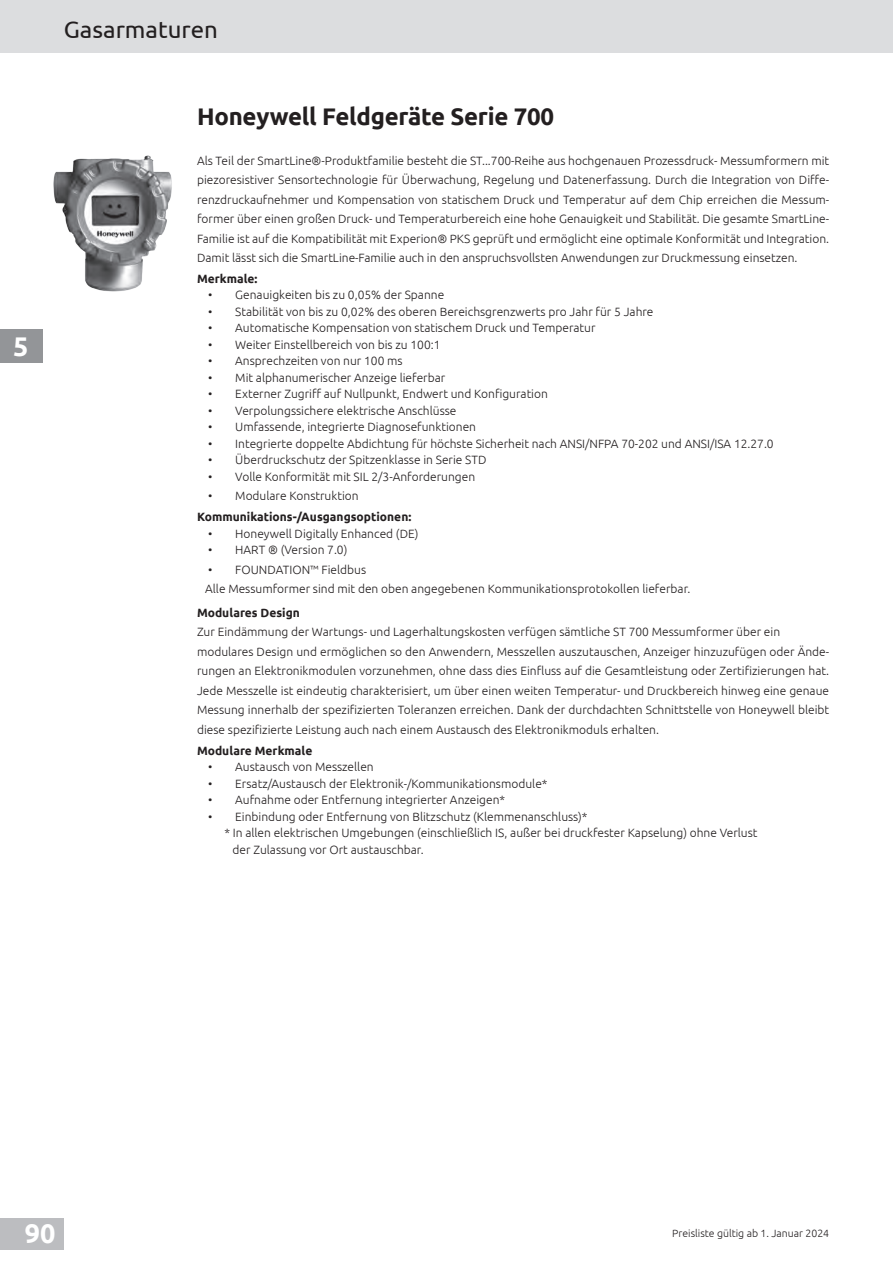
<style>
.page{position:relative;width:893px;height:1263px;background:#fff}
.page>*{position:absolute;margin:0;border:0;box-sizing:border-box;transform-origin:0 0}
.t1{font:700 27px "Ubuntu";color:#fff}
.t2{font:700 24px "Ubuntu";letter-spacing:-.01em;color:#231f20}
.t3{font:24px "Ubuntu";color:#231f20}
.t4{font:300 12px/19.5px "Ubuntu";color:#231f20}
.t5{font:700 12px "Ubuntu";color:#231f20}
.t6{font:300 10.5px "Ubuntu";color:#231f20}
</style>
<div class="page">
<div style="left:0;top:1217px;width:64px;height:32px;background:#bcbdc0"></div>
<div style="left:0;top:0;width:893px;height:53px;background:#dcdddf"></div>
<img style="left:53px;top:155px;width:119px;height:137px">
<div style="left:0;top:330px;width:43px;height:33px;background:#939598"></div>
<h1 class="t1" style="left:13px;top:330px;width:17px">5</h1>
<h2 class="t3" style="left:64px;top:15px;width:156px">Gasarmaturen</h2>
<h2 class="t2" style="left:197px;top:102px;width:359px">Honeywell Feldgeräte Serie 700</h2>
<p class="t4" style="left:197px;top:150px;width:634px;text-align:justify">Als Teil der SmartLine®-Produktfamilie besteht die ST...700-Reihe aus hochgenauen Prozessdruck- Messumformern mit piezoresistiver Sensortechnologie für Überwachung, Regelung und Datenerfassung. Durch die Integration von Diffe&shy;renzdruckaufnehmer und Kompensation von statischem Druck und Temperatur auf dem Chip erreichen die Messum&shy;former über einen großen Druck- und Temperaturbereich eine hohe Genauigkeit und Stabilität. Die gesamte SmartLine-Familie ist auf die Kompatibilität mit Experion® PKS geprüft und ermöglicht eine optimale Konformität und Integration.<br>Damit lässt sich die SmartLine-Familie auch in den anspruchsvollsten Anwendungen zur Druckmessung einsetzen.</p>
<p class="t5" style="left:197px;top:271px;width:62px">Merkmale:</p>
<p class="t4" style="left:208px;top:285px;width:237px">• Genauigkeiten bis zu 0,05% der Spanne</p>
<p class="t4" style="left:208px;top:301px;width:447px">• Stabilität von bis zu 0,02% des oberen Bereichsgrenzwerts pro Jahr für 5 Jahre</p>
<p class="t4" style="left:208px;top:318px;width:389px">• Automatische Kompensation von statischem Druck und Temperatur</p>
<p class="t4" style="left:208px;top:334px;width:234px">• Weiter Einstellbereich von bis zu 100:1</p>
<p class="t4" style="left:208px;top:351px;width:196px">• Ansprechzeiten von nur 100 ms</p>
<p class="t4" style="left:208px;top:367px;width:239px">• Mit alphanumerischer Anzeige lieferbar</p>
<p class="t4" style="left:208px;top:384px;width:341px">• Externer Zugriff auf Nullpunkt, Endwert und Konfiguration</p>
<p class="t4" style="left:208px;top:400px;width:250px">• Verpolungssichere elektrische Anschlüsse</p>
<p class="t4" style="left:208px;top:417px;width:269px">• Umfassende, integrierte Diagnosefunktionen</p>
<p class="t4" style="left:208px;top:433px;width:567px">• Integrierte doppelte Abdichtung für höchste Sicherheit nach ANSI/NFPA 70-202 und ANSI/ISA 12.27.0</p>
<p class="t4" style="left:208px;top:450px;width:280px">• Überdruckschutz der Spitzenklasse in Serie STD</p>
<p class="t4" style="left:208px;top:466px;width:268px">• Volle Konformität mit SIL 2/3-Anforderungen</p>
<p class="t4" style="left:208px;top:486px;width:152px">• Modulare Konstruktion</p>
<p class="t5" style="left:197px;top:509px;width:216px">Kommunikations-/Ausgangsoptionen:</p>
<p class="t4" style="left:208px;top:523px;width:212px">• Honeywell Digitally Enhanced (DE)</p>
<p class="t4" style="left:208px;top:540px;width:141px">• HART ® (Version 7.0)</p>
<p class="t4" style="left:205px;top:559px;width:487px">• FOUNDATION™ Fieldbus<br>Alle Messumformer sind mit den oben angegebenen Kommunikationsprotokollen lieferbar.</p>
<p class="t5" style="left:197px;top:605px;width:104px">Modulares Design</p>
<p class="t4" style="left:197px;top:622px;width:634px">Zur Eindämmung der Wartungs- und Lagerhaltungskosten verfügen sämtliche ST 700 Messumformer über ein modulares Design und ermöglichen so den Anwendern, Messzellen auszutauschen, Anzeiger hinzuzufügen oder Ände&shy;rungen an Elektronikmodulen vorzunehmen, ohne dass dies Einfluss auf die Gesamtleistung oder Zertifizierungen hat.<br>Jede Messzelle ist eindeutig charakterisiert, um über einen weiten Temperatur- und Druckbereich hinweg eine genaue Messung innerhalb der spezifizierten Toleranzen erreichen. Dank der durchdachten Schnittstelle von Honeywell bleibt diese spezifizierte Leistung auch nach einem Austausch des Elektronikmoduls erhalten.</p>
<p class="t5" style="left:197px;top:743px;width:117px">Modulare Merkmale</p>
<p class="t4" style="left:208px;top:757px;width:167px">• Austausch von Messzellen</p>
<p class="t4" style="left:208px;top:773px;width:341px">• Ersatz/Austausch der Elektronik-/Kommunikationsmodule*</p>
<p class="t4" style="left:208px;top:790px;width:298px">• Aufnahme oder Entfernung integrierter Anzeigen*</p>
<p class="t4" style="left:208px;top:806px;width:381px">• Einbindung oder Entfernung von Blitzschutz (Klemmenanschluss)*</p>
<p class="t4" style="left:224px;top:823px;width:535px">* In allen elektrischen Umgebungen (einschließlich IS, außer bei druckfester Kapselung) ohne Verlust</p>
<p class="t4" style="left:233px;top:839px;width:193px">der Zulassung vor Ort austauschbar.</p>
<h1 class="t1" style="left:25px;top:1217px;width:32px">9 09</h1>
<p class="t6" style="left:672px;top:1227px;width:158px">Preisliste gültig ab 1. Januar 2024</p>
</div>
